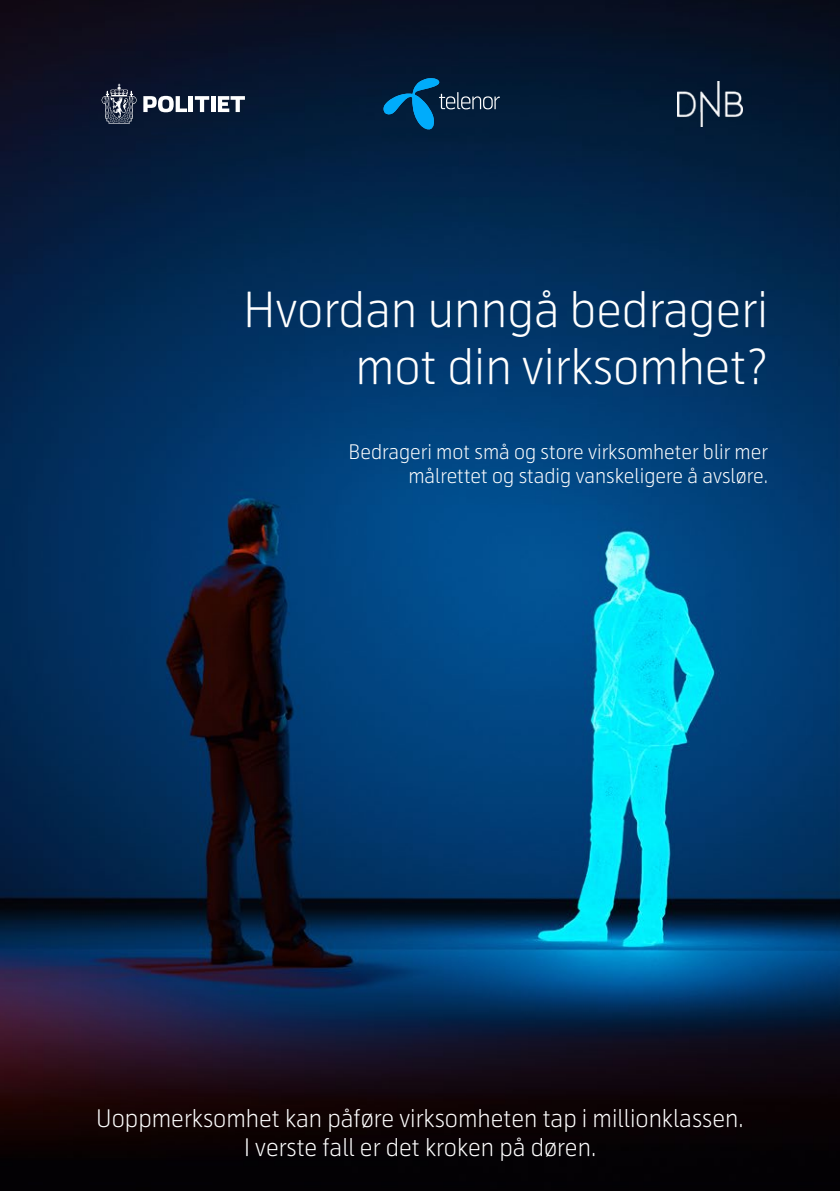
<style>
.page{position:relative;width:840px;height:1191px;background:#fff}
.page>*{position:absolute;margin:0;border:0;box-sizing:border-box;transform-origin:0 0}
.t1{font:300 48px/57.6px "Telenor";color:#fff;text-align:right}
.t2{font:300 24px/28.8px "Telenor";color:#fff;text-align:center}
.t3{font:300 20px/24px "Telenor";color:#fff;text-align:right}
</style>
<div class="page">
<img style="left:0;top:0;width:839px;height:1191px">
<svg style="left:383px;top:78px;width:116px;height:51px;background:#0c3d60"></svg>
<svg style="left:102px;top:84px;width:34px;height:40px"></svg>
<svg style="left:143px;top:96px;width:44px;height:16px"></svg>
<hr style="left:189px;top:96px;width:4px;height:16px;background:#fff">
<svg style="left:195px;top:96px;width:14px;height:16px"></svg>
<hr style="left:211px;top:96px;width:4px;height:16px;background:#fff">
<svg style="left:218px;top:96px;width:27px;height:16px"></svg>
<img style="left:677px;top:82px;width:65px;height:44px">
<h1 class="t1" style="left:243px;top:281px;width:526px">Hvordan unngå bedrageri mot din virksomhet?</h1>
<p class="t3" style="left:348px;top:440px;width:421px">Bedrageri mot små og store virksomheter blir mer målrettet og stadig vanskeligere å avsløre.</p>
<p class="t2" style="left:96px;top:1104px;width:648px">Uoppmerksomhet kan påføre virksomheten tap i millionklassen.<br>I verste fall er det kroken på døren.</p>
</div>
